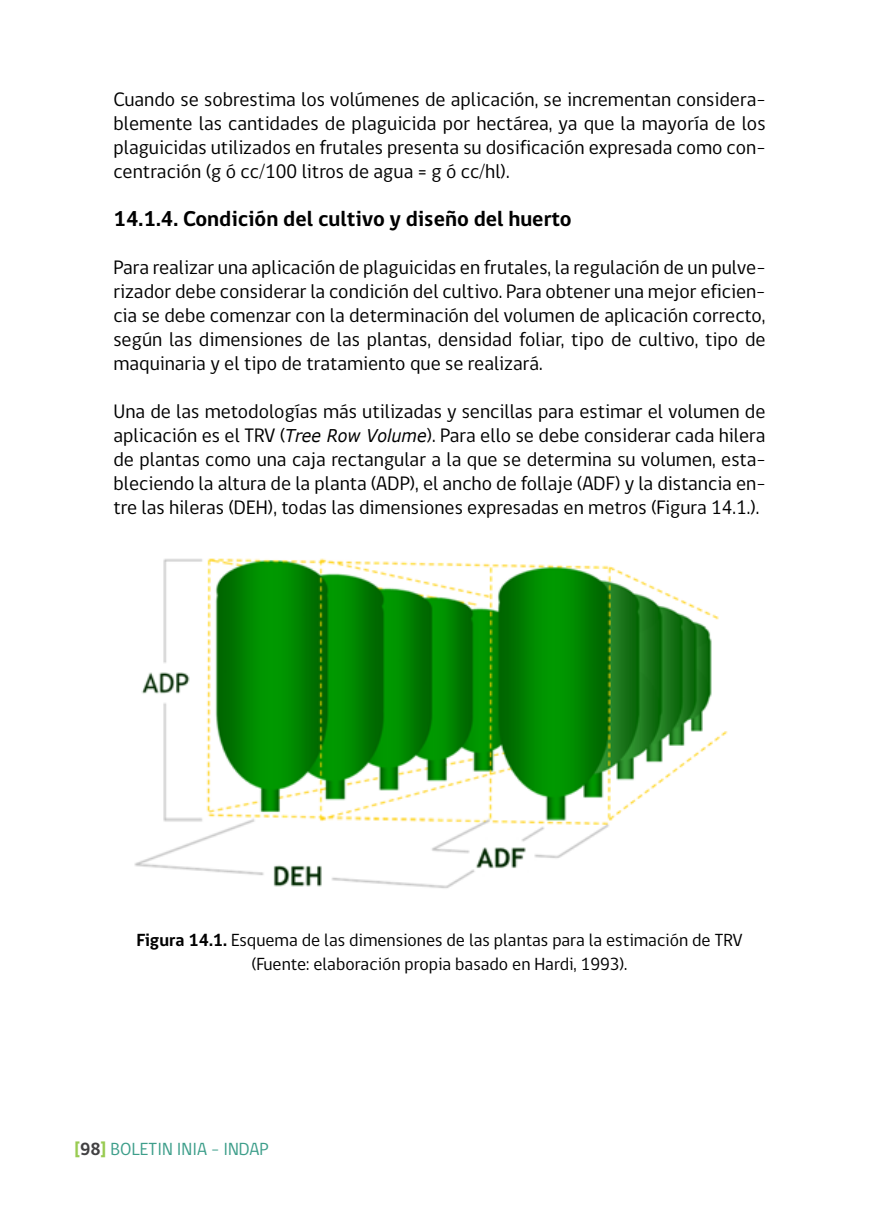
<style>
.page{position:relative;width:879px;height:1219px;background:#fff}
.page>*{position:absolute;margin:0;border:0;box-sizing:border-box;transform-origin:0 0}
.t1{font:700 22px "gob CL";color:#000}
.t2{font:20px/24px "gob CL";color:#000;text-align:justify}
.t3{font:18px/24px "gob CL";color:#000;text-align:center}
.t4{font:18px "gob CL";color:#3d9e8a}
.s1{font-family:"Verdana";font-style:italic;font-size:17.6px}
.s2{font-weight:700}
.s3{font-weight:700;color:#99cb52}
.s4{font-weight:700;color:#414042}
</style>
<div class="page">
<img style="left:134px;top:558px;width:594px;height:331px">
<p class="t2" style="left:113px;top:88px;width:654px">Cuando se sobrestima los volúmenes de aplicación, se incrementan considera&shy;blemente las cantidades de plaguicida por hectárea, ya que la mayoría de los plaguicidas utilizados en frutales presenta su dosificación expresada como con&shy;centración (g ó cc/100 litros de agua = g ó cc/hl).</p>
<p class="t1" style="left:113px;top:203px;width:460px">14.1.4. Condición del cultivo y diseño del huerto</p>
<p class="t2" style="left:113px;top:256px;width:654px">Para realizar una aplicación de plaguicidas en frutales, la regulación de un pulve&shy;rizador debe considerar la condición del cultivo. Para obtener una mejor eficien&shy;cia se debe comenzar con la determinación del volumen de aplicación correcto, según las dimensiones de las plantas, densidad foliar, tipo de cultivo, tipo de maquinaria y el tipo de tratamiento que se realizará.</p>
<p class="t2" style="left:113px;top:400px;width:654px">Una de las metodologías más utilizadas y sencillas para estimar el volumen de aplicación es el TRV (<span class="s1">Tree Row Volume</span>). Para ello se debe considerar cada hilera de plantas como una caja rectangular a la que se determina su volumen, esta&shy;bleciendo la altura de la planta (ADP), el ancho de follaje (ADF) y la distancia en&shy;tre las hileras (DEH), todas las dimensiones expresadas en metros (Figura 14.1.).</p>
<p class="t3" style="left:136px;top:928px;width:608px"><span class="s2">Figura 14.1.</span> Esquema de las dimensiones de las plantas para la estimación de TRV (Fuente: elaboración propia basado en Hardi, 1993).</p>
<p class="t4" style="left:74px;top:1136px;width:196px"><span class="s3">[</span><span class="s4">98</span><span class="s3">]</span> BOLETIN INIA - INDAP</p>
</div>
